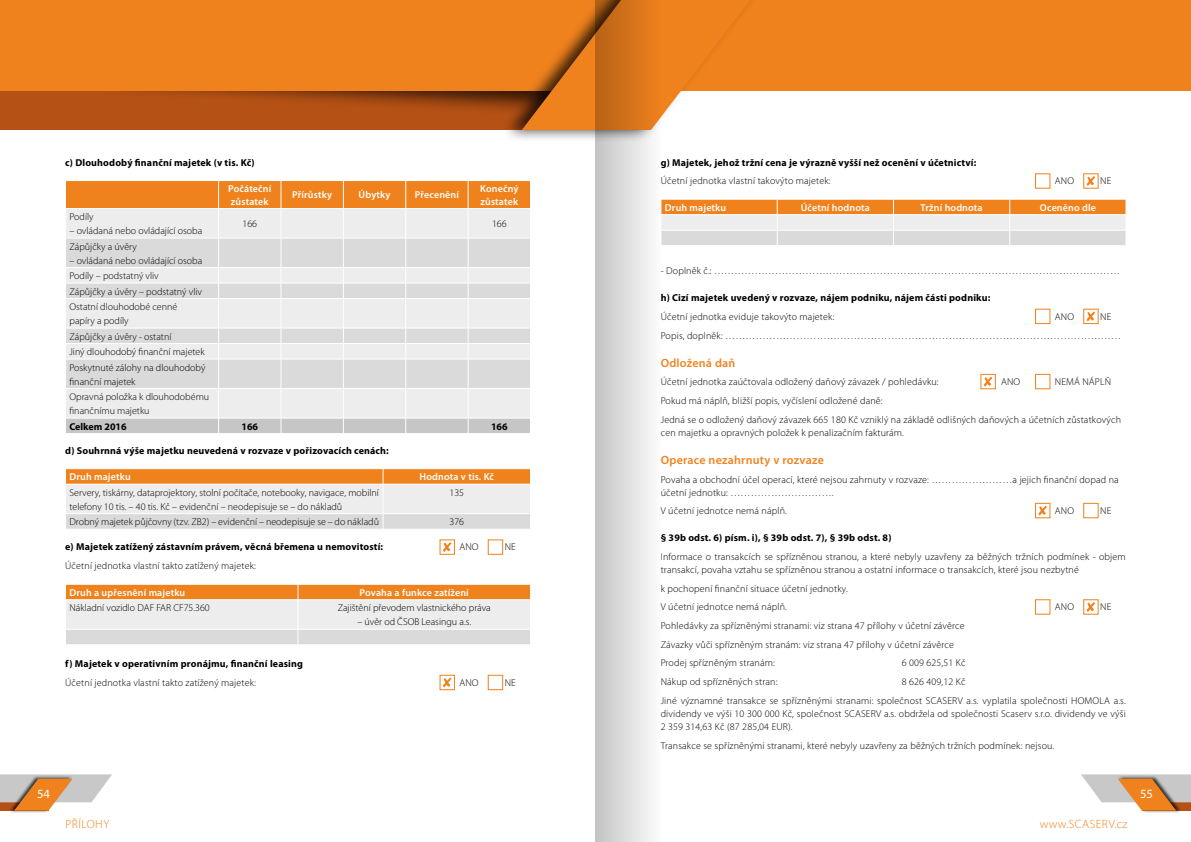
<style>
.page{position:relative;width:1191px;height:842px;background:#fff}
.page>*{position:absolute;margin:0;border:0;box-sizing:border-box;transform-origin:0 0}
.t1{font:12.6px "Myriad Pro";color:#fff}
.t2{font:600 12px "Myriad Pro";letter-spacing:.02em;color:#f0821d}
.t3{font:300 12px "Myriad Pro";letter-spacing:.04em;color:#f0821d}
.t4{font:300 10px/15.5px "Myriad Pro";letter-spacing:.015em;color:#000}
.t5{font:700 10px "Myriad Pro";letter-spacing:.015em;color:#000}
.t6{font:600 10px/12.5px "Myriad Pro";letter-spacing:.015em;color:#fff}
</style>
<div class="page">
<div style="left:0;top:91px;width:595px;height:39px;background:#b55115"></div>
<div style="left:94px;top:0;width:517px;height:120px;background:#000;opacity:.75"></div>
<div style="left:0;top:0;width:1191px;height:91px;background:#f0821d"></div>
<div style="left:8px;top:775px;width:64px;height:39px;background:#000;opacity:.75"></div>
<svg style="left:0;top:774px;width:112px;height:37px"></svg>
<div style="left:1117px;top:775px;width:64px;height:39px;background:#000;opacity:.75"></div>
<svg style="left:1081px;top:774px;width:110px;height:37px"></svg>
<div style="left:501px;top:0;width:269px;height:143px;background:#000;opacity:.75"></div>
<svg style="left:522px;top:0;width:228px;height:130px"></svg>
<svg style="left:66px;top:181px;width:464px;height:252px;background:#e5d9ce"></svg>
<svg style="left:66px;top:469px;width:464px;height:60px;background:#e9cfb6"></svg>
<div style="left:439px;top:539px;width:16px;height:16px;border:1px solid #f0821d"></div>
<div style="left:439px;top:675px;width:16px;height:15px;border:1px solid #f0821d"></div>
<div style="left:1035px;top:173px;width:15px;height:16px;border:1px solid #f0821d"></div>
<div style="left:1035px;top:309px;width:15px;height:15px;border:1px solid #f0821d"></div>
<div style="left:980px;top:374px;width:15px;height:15px;border:1px solid #f0821d"></div>
<div style="left:1035px;top:503px;width:15px;height:15px;border:1px solid #f0821d"></div>
<div style="left:1035px;top:599px;width:15px;height:16px;border:1px solid #f0821d"></div>
<svg style="left:443px;top:542px;width:8px;height:10px"></svg>
<svg style="left:443px;top:677px;width:8px;height:10px"></svg>
<svg style="left:1086px;top:176px;width:9px;height:10px"></svg>
<svg style="left:1086px;top:311px;width:9px;height:10px"></svg>
<svg style="left:984px;top:377px;width:8px;height:10px"></svg>
<svg style="left:1038px;top:506px;width:9px;height:9px"></svg>
<svg style="left:1086px;top:602px;width:9px;height:10px"></svg>
<div style="left:488px;top:539px;width:15px;height:16px;border:1px solid #f0821d"></div>
<div style="left:488px;top:675px;width:15px;height:15px;border:1px solid #f0821d"></div>
<div style="left:1083px;top:309px;width:15px;height:15px;border:1px solid #f0821d"></div>
<div style="left:1035px;top:374px;width:15px;height:15px;border:1px solid #f0821d"></div>
<div style="left:1083px;top:503px;width:15px;height:15px;border:1px solid #f0821d"></div>
<div style="left:1083px;top:599px;width:15px;height:16px;border:1px solid #f0821d"></div>
<svg style="left:65px;top:584px;width:466px;height:60px;background:#ead0b8"></svg>
<svg style="left:661px;top:199px;width:465px;height:46px;background:#e9c7a7"></svg>
<svg style="left:595px;top:0;width:66px;height:842px"></svg>
<p class="t5" style="left:65px;top:156px;width:191px">c) Dlouhodobý finanční majetek (v tis. Kč)</p>
<p class="t4" style="left:69px;top:209px;width:26px">Podíly</p>
<p class="t4" style="left:69px;top:223px;width:134px">– ovládaná nebo ovládající osoba</p>
<p class="t6" style="left:228px;top:182px;width:45px">Počáteční zůstatek</p>
<p class="t6" style="left:292px;top:188px;width:41px">Přírůstky</p>
<p class="t6" style="left:359px;top:188px;width:33px">Úbytky</p>
<p class="t6" style="left:415px;top:188px;width:46px">Přecenění</p>
<p class="t6" style="left:480px;top:182px;width:40px">Konečný zůstatek</p>
<p class="t4" style="left:242px;top:216px;width:16px">166</p>
<p class="t4" style="left:492px;top:216px;width:16px">166</p>
<p class="t4" style="left:69px;top:239px;width:69px">Zápůjčky a úvěry</p>
<p class="t4" style="left:69px;top:253px;width:134px">– ovládaná nebo ovládající osoba<br>Podíly – podstatný vliv<br>Zápůjčky a úvěry – podstatný vliv<br>Ostatní dlouhodobé cenné</p>
<p class="t4" style="left:69px;top:313px;width:137px">papíry a podíly<br>Zápůjčky a úvěry - ostatní<br>Jiný dlouhodobý finanční majetek<br>Poskytnuté zálohy na dlouhodobý</p>
<p class="t4" style="left:69px;top:374px;width:141px">finanční majetek<br>Opravná položka k dlouhodobému</p>
<p class="t4" style="left:69px;top:403px;width:82px">finančnímu majetku</p>
<p class="t5" style="left:69px;top:420px;width:59px">Celkem 2016</p>
<p class="t5" style="left:241px;top:420px;width:18px">166</p>
<p class="t5" style="left:491px;top:420px;width:18px">166</p>
<p class="t5" style="left:65px;top:444px;width:325px">d) Souhrnná výše majetku neuvedená v rozvaze v pořizovacích cenách:</p>
<p class="t6" style="left:69px;top:470px;width:63px">Druh majetku</p>
<p class="t6" style="left:419px;top:470px;width:76px">Hodnota v tis. Kč</p>
<p class="t4" style="left:69px;top:485px;width:311px;line-height:14px">Servery, tiskárny, dataprojektory, stolní počítače, notebooky, navigace, mobilní telefony 10 tis. – 40 tis. Kč – evidenční – neodepisuje se – do nákladů</p>
<p class="t4" style="left:449px;top:485px;width:16px">135</p>
<p class="t4" style="left:69px;top:514px;width:311px">Drobný majetek půjčovny (tzv. ZB2) – evidenční – neodepisuje se – do nákladů</p>
<p class="t4" style="left:449px;top:514px;width:16px">376</p>
<p class="t5" style="left:65px;top:541px;width:319px">e) Majetek zatížený zástavním právem, věcná břemena u nemovitostí:</p>
<p class="t4" style="left:459px;top:540px;width:21px">ANO</p>
<p class="t4" style="left:505px;top:540px;width:13px">NE</p>
<p class="t4" style="left:65px;top:558px;width:192px">Účetní jednotka vlastní takto zatížený majetek:</p>
<p class="t6" style="left:69px;top:586px;width:117px">Druh a upřesnění majetku</p>
<p class="t6" style="left:360px;top:586px;width:111px">Povaha a funkce zatížení</p>
<p class="t4" style="left:69px;top:600px;width:142px">Nákladní vozidlo DAF FAR CF75.360</p>
<p class="t4" style="left:338px;top:600px;width:155px">Zajištění převodem vlastnického práva</p>
<p class="t4" style="left:357px;top:614px;width:115px">– úvěr od ČSOB Leasingu a.s.</p>
<p class="t5" style="left:65px;top:657px;width:239px">f) Majetek v operativním pronájmu, finanční leasing</p>
<p class="t4" style="left:65px;top:675px;width:192px">Účetní jednotka vlastní takto zatížený majetek:</p>
<p class="t4" style="left:459px;top:675px;width:21px">ANO</p>
<p class="t4" style="left:505px;top:675px;width:13px">NE</p>
<p class="t5" style="left:660px;top:156px;width:317px">g) Majetek, jehož tržní cena je výrazně vyšší než ocenění v účetnictví:</p>
<p class="t4" style="left:660px;top:174px;width:171px">Účetní jednotka vlastní takovýto majetek:</p>
<p class="t4" style="left:1054px;top:174px;width:21px">ANO</p>
<p class="t4" style="left:1100px;top:174px;width:13px">NE</p>
<p class="t6" style="left:665px;top:201px;width:63px">Druh majetku</p>
<p class="t6" style="left:800px;top:201px;width:71px">Účetní hodnota</p>
<p class="t6" style="left:920px;top:201px;width:64px">Tržní hodnota</p>
<p class="t6" style="left:1040px;top:201px;width:57px">Oceněno dle</p>
<p class="t4" style="left:660px;top:263px;width:461px">- Doplněk č.: …………………………………………………………………………………………………………</p>
<p class="t5" style="left:660px;top:291px;width:331px">h) Cizí majetek uvedený v rozvaze, nájem podniku, nájem části podniku:</p>
<p class="t4" style="left:660px;top:309px;width:175px">Účetní jednotka eviduje takovýto majetek:</p>
<p class="t4" style="left:1054px;top:309px;width:21px">ANO</p>
<p class="t4" style="left:660px;top:307px;width:462px;line-height:18.7px;text-indent:439px">NE<br>Popis, doplněk: ………………………………………………………………………………………………………</p>
<p class="t2" style="left:660px;top:355px;width:76px">Odložená daň</p>
<p class="t4" style="left:660px;top:374px;width:279px">Účetní jednotka zaúčtovala odložený daňový závazek / pohledávku:</p>
<p class="t4" style="left:1001px;top:374px;width:21px">ANO</p>
<p class="t4" style="left:1054px;top:374px;width:58px">NEMÁ NÁPLŇ</p>
<p class="t4" style="left:660px;top:392px;width:462px;line-height:18.7px">Pokud má náplň, bližší popis, vyčíslení odložené daně:<br>Jedná se o odložený daňový závazek 665 180 Kč vzniklý na základě odlišných daňových a účetních zůstatkových</p>
<p class="t4" style="left:660px;top:425px;width:245px">cen majetku a opravných položek k penalizačním fakturám.</p>
<p class="t2" style="left:660px;top:452px;width:165px">Operace nezahrnuty v rozvaze</p>
<p class="t4" style="left:660px;top:473px;width:459px;line-height:13px">Povaha a obchodní účel operací, které nejsou zahrnuty v rozvaze: ……………………a jejich finanční dopad na účetní jednotku: ………………………….</p>
<p class="t4" style="left:660px;top:503px;width:128px">V účetní jednotce nemá náplň.</p>
<p class="t4" style="left:1054px;top:503px;width:21px">ANO</p>
<p class="t4" style="left:1100px;top:503px;width:13px">NE</p>
<p class="t5" style="left:660px;top:531px;width:232px">§ 39b odst. 6) písm. i), § 39b odst. 7), § 39b odst. 8)</p>
<p class="t4" style="left:660px;top:550px;width:466px;line-height:13px">Informace o transakcích se spřízněnou stranou, a které nebyly uzavřeny za běžných tržních podmínek - objem transakcí, povaha vztahu se spřízněnou stranou a ostatní informace o transakcích, které jsou nezbytné</p>
<p class="t4" style="left:660px;top:579px;width:189px;line-height:18.7px">k pochopení finanční situace účetní jednotky.<br>V účetní jednotce nemá náplň.</p>
<p class="t4" style="left:1054px;top:599px;width:21px">ANO</p>
<p class="t4" style="left:1100px;top:599px;width:13px">NE</p>
<p class="t4" style="left:660px;top:617px;width:305px;line-height:18.7px">Pohledávky za spřízněnými stranami: viz strana 47 přílohy v účetní závěrce<br>Závazky vůči spřízněným stranám: viz strana 47 přílohy v účetní závěrce<br>Prodej spřízněným stranám:</p>
<p class="t4" style="left:901px;top:655px;width:65px">6 009 625,51 Kč</p>
<p class="t4" style="left:660px;top:674px;width:118px">Nákup od spřízněných stran:</p>
<p class="t4" style="left:660px;top:673px;width:466px;line-height:18.7px;text-indent:241px">8 626 409,12 Kč<br>Jiné významné transakce se spřízněnými stranami: společnost SCASERV a.s. vyplatila společnosti HOMOLA a.s.</p>
<p class="t4" style="left:660px;top:707px;width:466px;line-height:13px">dividendy ve výši 10 300 000 Kč, společnost SCASERV a.s. obdržela od společnosti Scaserv s.r.o. dividendy ve výši<br>2 359 314,63 Kč (87 285,04 EUR).</p>
<p class="t4" style="left:660px;top:737px;width:395px">Transakce se spřízněnými stranami, které nebyly uzavřeny za běžných tržních podmínek: nejsou.</p>
<p class="t1" style="left:37px;top:786px;width:14px">54</p>
<p class="t1" style="left:1140px;top:786px;width:14px">55</p>
<p class="t3" style="left:65px;top:817px;width:46px">PŘÍLOHY</p>
<p class="t3" style="left:1040px;top:817px;width:89px">www.SCASERV.cz</p>
</div>
